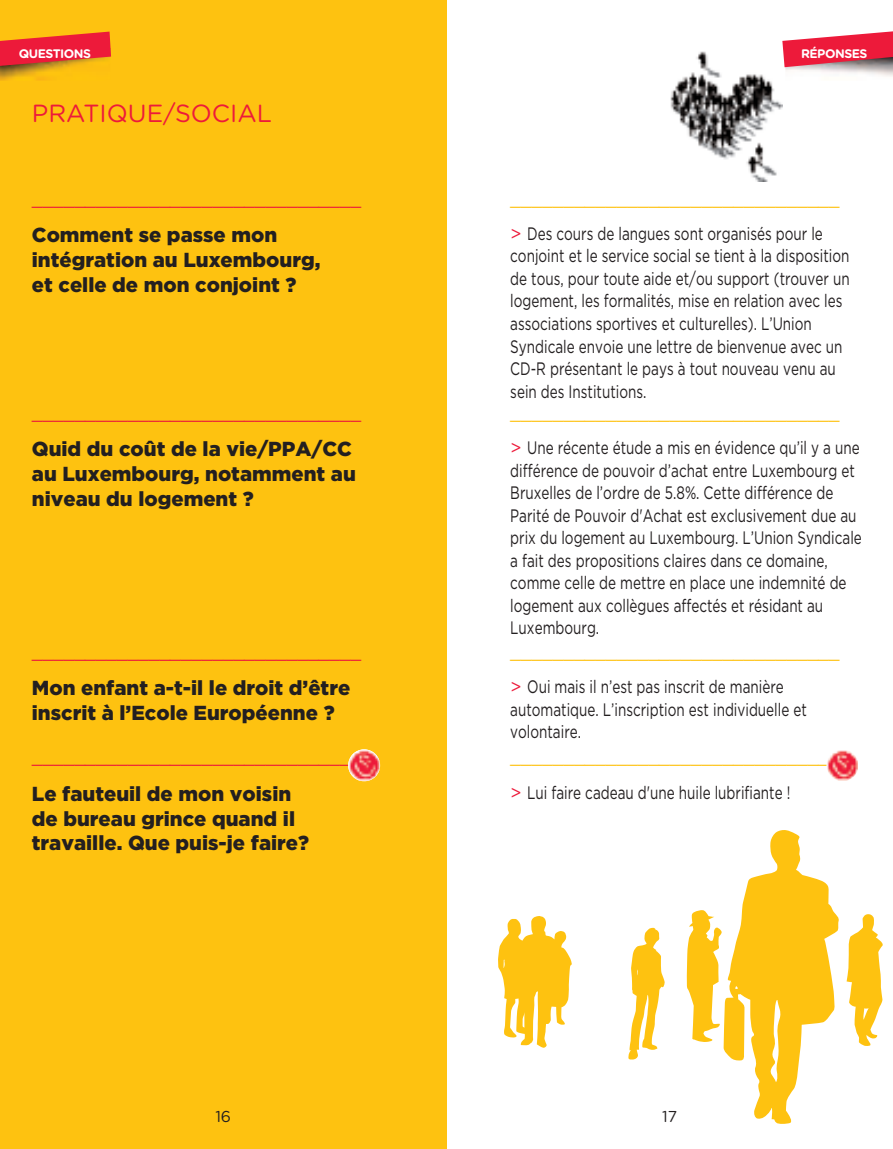
<style>
.page{position:relative;width:893px;height:1149px;background:#fff}
.page>*{position:absolute;margin:0;border:0;box-sizing:border-box;transform-origin:0 0}
.t1{font:24.75px "Gotham Rounded";color:#ed1a3a}
.t2{font:900 20.25px/24.8px "Gotham";color:#231f20}
.t3{font:18px/22.5px "Gotham";color:#231f20;scale:.75 1}
.t4{font:18px "Gotham";color:#ed1a3a}
.t5{font:15.75px "Gotham Rounded";color:#231f20}
.t6{font:700 12.38px "Gotham Rounded";letter-spacing:-.04em;color:#fff}
.s1{color:#fec210}
.s2{color:#ed1a3a}
</style>
<div class="page">
<svg style="left:782px;top:31px;width:111px;height:36px;background:#e34c63"></svg>
<div style="left:0;top:0;width:446px;height:1148px;background:#fec210"></div>
<img style="left:0;top:67px;width:65px;height:14px">
<svg style="left:0;top:32px;width:111px;height:35px"></svg>
<svg style="left:348px;top:749px;width:32px;height:32px"></svg>
<img style="left:348px;top:749px;width:31px;height:31px">
<div style="left:827px;top:749px;width:31px;height:32px;background:#fce0d8;border-radius:50%"></div>
<img style="left:827px;top:749px;width:31px;height:31px">
<img style="left:670px;top:51px;width:112px;height:130px">
<svg style="left:847px;top:914px;width:36px;height:131px"></svg>
<svg style="left:628px;top:927px;width:37px;height:132px"></svg>
<svg style="left:498px;top:916px;width:74px;height:131px"></svg>
<svg style="left:687px;top:830px;width:152px;height:294px"></svg>
<p class="t6" style="left:19px;top:49px;width:74px">QUESTIONS</p>
<p class="t6" style="left:801px;top:49px;width:68px">RÉPONSES</p>
<h1 class="t1" style="left:32px;top:105px;width:242px">PRATIQUE/SOCIAL</h1>
<p class="t4" style="left:32px;top:188px;width:331px">_______________________________</p>
<p class="t2" style="left:32px;top:222px;width:290px">Comment se passe mon intégration au Luxembourg, et celle de mon conjoint ?</p>
<p class="t4" style="left:32px;top:402px;width:331px">_______________________________</p>
<p class="t2" style="left:32px;top:436px;width:325px">Quid du coût de la vie/PPA/CC au Luxembourg, notamment au niveau du logement ?</p>
<p class="t4" style="left:32px;top:641px;width:331px">_______________________________</p>
<p class="t2" style="left:32px;top:675px;width:320px">Mon enfant a-t-il le droit d’être inscrit à l’Ecole Européenne ?</p>
<p class="t4" style="left:32px;top:746px;width:331px">_______________________________</p>
<p class="t2" style="left:32px;top:780px;width:279px">Le fauteuil de mon voisin de bureau grince quand il travaille. Que puis-je faire?</p>
<p class="t3" style="left:510px;top:180px;width:441px;line-height:35.3px"><span class="s1">_______________________________ </span><span class="s2">&gt;</span> Des cours de langues sont organisés pour le</p>
<p class="t3" style="left:510px;top:244px;width:454px">conjoint et le service social se tient à la disposition de tous, pour toute aide et/ou support (trouver un logement, les formalités, mise en relation avec les associations sportives et culturelles). L’Union Syndicale envoie une lettre de bienvenue avec un CD-R présentant le pays à tout nouveau venu au sein des Institutions.</p>
<p class="t3" style="left:510px;top:394px;width:467px;line-height:35.3px"><span class="s1">_______________________________<br></span><span class="s2">&gt;</span> Une récente étude a mis en évidence qu’il y a une</p>
<p class="t3" style="left:510px;top:458px;width:470px">différence de pouvoir d’achat entre Luxembourg et Bruxelles de l’ordre de 5.8%. Cette différence de Parité de Pouvoir d'Achat est exclusivement due au prix du logement au Luxembourg. L’Union Syndicale a fait des propositions claires dans ce domaine, comme celle de mettre en place une indemnité de logement aux collègues affectés et résidant au Luxembourg.</p>
<p class="t3" style="left:510px;top:633px;width:441px;line-height:35.3px"><span class="s1">_______________________________ </span><span class="s2">&gt;</span> Oui mais il n’est pas inscrit de manière</p>
<p class="t3" style="left:510px;top:697px;width:397px">automatique. L’inscription est individuelle et volontaire.</p>
<p class="t3" style="left:510px;top:738px;width:441px;line-height:35.3px"><span class="s1">_______________________________ </span><span class="s2">&gt;</span> Lui faire cadeau d'une huile lubrifiante !</p>
<p class="t5" style="left:215px;top:1110px;width:17px">16</p>
<p class="t5" style="left:662px;top:1110px;width:17px">17</p>
</div>
